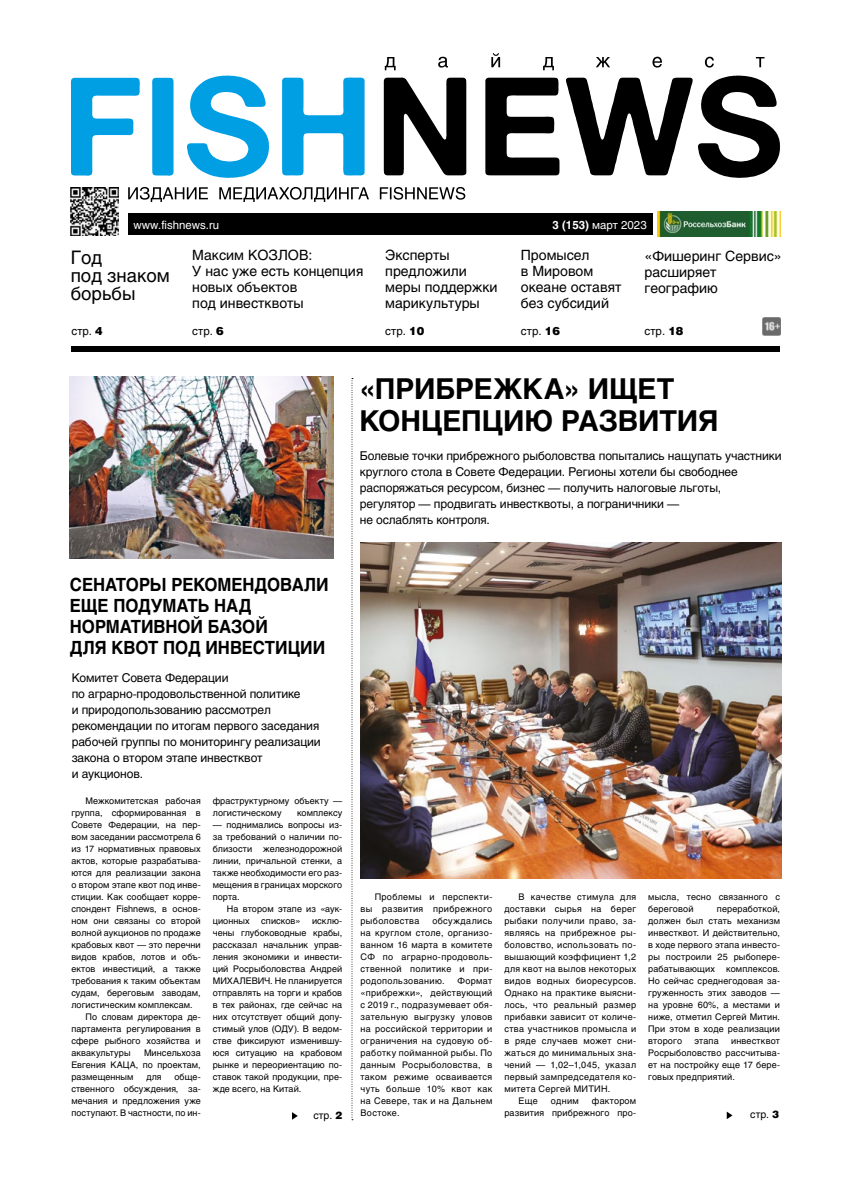
<style>
.page{position:relative;width:851px;height:1191px;background:#fff}
.page>*{position:absolute;margin:0;border:0;box-sizing:border-box;transform-origin:0 0}
.t1{font:700 28.5px/31.8px "Helios C";letter-spacing:-.005em;color:#000}
.t2{font:18.5px/18px "Helios C";color:#000}
.t3{font:700 18px/21px "Helios C";letter-spacing:-.005em;color:#000;scale:.93 1}
.t4{font:14px/16px "Helios C";color:#000}
.t5{font:12px/16px "Helios C";letter-spacing:-.01em;color:#000}
.t6{font:11.3px "Helios C";color:#fff}
.t7{font:11.3px "Helios C";letter-spacing:.01em;color:#000}
.t8{font:10.4px "Helios C";letter-spacing:.005em;color:#000}
.t9{font:9px/12px "Helios C";letter-spacing:.015em;color:#000;text-align:justify}
.t10{font:9px "Helios C";letter-spacing:.04em;color:#000}
.t11{font:9px "Helios C";letter-spacing:.035em;color:#000}
.s1{font-weight:700}
.s2{font-family:"Helios Black C"}
</style>
<div class="page">
<div style="left:71px;top:346px;width:708px;height:5px;background:#000"></div>
<svg style="left:71px;top:78px;width:69px;height:98px"></svg>
<svg style="left:152px;top:78px;width:22px;height:98px;background:#0aa2e4"></svg>
<svg style="left:187px;top:75px;width:82px;height:103px"></svg>
<svg style="left:282px;top:78px;width:82px;height:97px"></svg>
<svg style="left:384px;top:78px;width:82px;height:97px"></svg>
<svg style="left:485px;top:78px;width:74px;height:97px"></svg>
<svg style="left:566px;top:75px;width:214px;height:103px"></svg>
<svg style="left:385px;top:57px;width:10px;height:13px"></svg>
<svg style="left:438px;top:57px;width:10px;height:11px"></svg>
<svg style="left:491px;top:53px;width:9px;height:14px"></svg>
<svg style="left:543px;top:57px;width:11px;height:13px"></svg>
<svg style="left:596px;top:57px;width:14px;height:10px"></svg>
<svg style="left:652px;top:57px;width:10px;height:11px"></svg>
<svg style="left:704px;top:57px;width:9px;height:11px"></svg>
<svg style="left:755px;top:57px;width:9px;height:10px"></svg>
<svg style="left:351px;top:378px;width:2px;height:742px"></svg>
<div style="left:128px;top:213px;width:524px;height:22px;background:#000"></div>
<img style="left:762px;top:317px;width:18px;height:18px">
<svg style="left:128px;top:187px;width:337px;height:15px"></svg>
<img style="left:71px;top:187px;width:48px;height:48px">
<img style="left:360px;top:542px;width:420px;height:336px">
<svg style="left:726px;top:1111px;width:6px;height:8px"></svg>
<img style="left:70px;top:377px;width:263px;height:181px">
<img style="left:657px;top:212px;width:123px;height:25px">
<svg style="left:292px;top:1112px;width:6px;height:7px"></svg>
<p class="t6" style="left:133px;top:218px;width:87px">www.fishnews.ru</p>
<p class="t6" style="left:552px;top:218px;width:96px"><span class="s1">3 (153)</span> март 2023</p>
<h2 class="t2" style="left:71px;top:248px;width:101px">Год<br>под знаком борьбы</h2>
<h3 class="t4" style="left:192px;top:247px;width:172px">Максим КОЗЛОВ:<br>У нас уже есть концепция новых объектов<br>под инвестквоты</h3>
<h3 class="t4" style="left:520px;top:247px;width:102px">Промысел<br>в Мировом океане оставят без субсидий</h3>
<h3 class="t4" style="left:385px;top:247px;width:114px">Эксперты предложили меры поддержки марикультуры</h3>
<h3 class="t4" style="left:644px;top:247px;width:139px">«Фишеринг Сервис» расширяет географию</h3>
<p class="t7" style="left:71px;top:324px;width:33px">стр. <span class="s2">4</span></p>
<p class="t7" style="left:192px;top:324px;width:33px">стр. <span class="s2">6</span></p>
<p class="t7" style="left:385px;top:324px;width:41px">стр. <span class="s2">10</span></p>
<p class="t7" style="left:521px;top:324px;width:41px">стр. <span class="s2">16</span></p>
<p class="t7" style="left:644px;top:324px;width:41px">стр. <span class="s2">18</span></p>
<h1 class="t1" style="left:359px;top:373px;width:360px">«ПРИБРЕЖКА» ИЩЕТ<br>КОНЦЕПЦИЮ РАЗВИТИЯ</h1>
<p class="t5" style="left:360px;top:447px;width:423px">Болевые точки прибрежного рыболовства попытались нащупать участники круглого стола в Совете Федерации. Регионы хотели бы свободнее распоряжаться ресурсом, бизнес — получить налоговые льготы,<br>регулятор — продвигать инвестквоты, а пограничники —<br>не ослаблять контроля.</p>
<h3 class="t3" style="left:70px;top:574px;width:280px">СЕНАТОРЫ РЕКОМЕНДОВАЛИ<br>ЕЩЕ ПОДУМАТЬ НАД<br>НОРМАТИВНОЙ БАЗОЙ<br>ДЛЯ КВОТ ПОД ИНВЕСТИЦИИ</h3>
<h3 class="t5" style="left:72px;top:669px;width:250px">Комитет Совета Федерации<br>по аграрно-продовольственной политике<br>и природопользованию рассмотрел рекомендации по итогам первого заседания рабочей группы по мониторингу реализации закона о втором этапе инвестквот<br>и аукционов.</h3>
<p class="t9" style="left:85px;top:795px;width:117px">Межкомитетская рабочая</p>
<p class="t9" style="left:71px;top:807px;width:131px">группа, сформированная в</p>
<p class="t9" style="left:71px;top:819px;width:131px">Совете Федерации, на пер-</p>
<p class="t9" style="left:71px;top:831px;width:131px">вом заседании рассмотрела 6</p>
<p class="t9" style="left:71px;top:843px;width:131px">из 17 нормативных правовых</p>
<p class="t9" style="left:71px;top:855px;width:131px">актов, которые разрабатыва-</p>
<p class="t9" style="left:71px;top:867px;width:131px">ются для реализации закона</p>
<p class="t9" style="left:71px;top:879px;width:131px">о втором этапе квот под инве-</p>
<p class="t9" style="left:71px;top:891px;width:131px">стиции. Как сообщает корре-</p>
<p class="t9" style="left:71px;top:903px;width:131px">спондент Fishnews, в основ-</p>
<p class="t9" style="left:71px;top:915px;width:131px">ном они связаны со второй</p>
<p class="t9" style="left:71px;top:927px;width:131px">волной аукционов по продаже</p>
<p class="t9" style="left:71px;top:939px;width:131px">крабовых квот — это перечни</p>
<p class="t9" style="left:71px;top:951px;width:131px">видов крабов, лотов и объ-</p>
<p class="t9" style="left:71px;top:963px;width:131px">ектов инвестиций, а также</p>
<p class="t9" style="left:71px;top:975px;width:131px">требования к таким объектам</p>
<p class="t9" style="left:71px;top:987px;width:131px">судам, береговым заводам,</p>
<p class="t9" style="left:71px;top:999px;width:123px">логистическим комплексам.</p>
<p class="t9" style="left:85px;top:1011px;width:117px">По словам директора де-</p>
<p class="t9" style="left:71px;top:1023px;width:131px">партамента регулирования в</p>
<p class="t9" style="left:71px;top:1035px;width:131px">сфере рыбного хозяйства и</p>
<p class="t9" style="left:71px;top:1047px;width:61px">аквакультуры</p>
<p class="t9" style="left:71px;top:1047px;width:131px;text-indent:73px">Минсельхоза Евгения КАЦА, по проектам, размещенным</p>
<p class="t9" style="left:71px;top:1071px;width:131px;text-indent:103px">обще&shy;ственного обсуждения, за&shy;мечания и предложения уже поступают. В частности, по ин-</p>
<p class="t9" style="left:146px;top:1071px;width:17px">для</p>
<p class="t9" style="left:213px;top:795px;width:131px">фраструктурному объекту — логистическому</p>
<p class="t9" style="left:297px;top:807px;width:46px">комплексу</p>
<p class="t9" style="left:213px;top:819px;width:131px">— поднимались вопросы из&shy;за требований о наличии по&shy;близости железнодорожной линии, причальной стенки, а также необходимости его раз&shy;мещения в границах морского порта.</p>
<p class="t9" style="left:213px;top:903px;width:131px;text-indent:14px">На втором этапе из «аук&shy;ционных</p>
<p class="t9" style="left:213px;top:915px;width:131px;text-indent:99px">исклю&shy;чены глубоководные крабы, рассказал начальник управ&shy;ления экономики и инвести&shy;ций Росрыболовства Андрей МИХАЛЕВИЧ. Не планируется отправлять на торги и крабов в тех районах, где сейчас на них отсутствует общий допу&shy;стимый улов (ОДУ). В ведом&shy;стве фиксируют изменившу&shy;юся ситуацию на крабовом рынке и переориентацию по&shy;ставок такой продукции, пре&shy;жде всего, на Китай.</p>
<p class="t9" style="left:261px;top:915px;width:41px">списков»</p>
<p class="t8" style="left:313px;top:1108px;width:30px">стр. <span class="s2">2</span></p>
<p class="t9" style="left:360px;top:891px;width:133px;text-indent:14px">Проблемы и перспекти&shy;вы развития прибрежного рыболовства</p>
<p class="t9" style="left:360px;top:915px;width:133px;text-indent:72px">обсуждались на круглом столе, организо&shy;ванном 16 марта в комитете СФ по аграрно-продоволь&shy;ственной политике и при&shy;родопользованию.</p>
<p class="t9" style="left:360px;top:975px;width:133px;text-indent:97px">Формат «прибрежки», действующий с 2019 г., подразумевает обя&shy;зательную выгрузку уловов на российской территории и ограничения на судовую об&shy;работку пойманной рыбы. По данным Росрыболовства, в таком режиме осваивается чуть больше 10% квот как на Севере, так и на Дальнем Востоке.</p>
<p class="t10" style="left:518px;top:891px;width:119px">В качестве стимула для</p>
<p class="t10" style="left:504px;top:903px;width:133px">доставки сырья на берег</p>
<p class="t11" style="left:504px;top:915px;width:133px">рыбаки получили право, за-</p>
<p class="t10" style="left:504px;top:927px;width:133px">являясь на прибрежное ры-</p>
<p class="t10" style="left:504px;top:939px;width:133px">боловство, использовать по-</p>
<p class="t10" style="left:504px;top:951px;width:133px">вышающий коэффициент 1,2</p>
<p class="t10" style="left:504px;top:963px;width:133px">для квот на вылов некоторых</p>
<p class="t10" style="left:504px;top:975px;width:133px">видов водных биоресурсов.</p>
<p class="t11" style="left:504px;top:987px;width:133px">Однако на практике выясни-</p>
<p class="t10" style="left:504px;top:999px;width:133px">лось, что реальный размер</p>
<p class="t11" style="left:504px;top:1011px;width:133px">прибавки зависит от количе-</p>
<p class="t10" style="left:504px;top:1023px;width:133px">ства участников промысла и</p>
<p class="t11" style="left:504px;top:1035px;width:133px">в ряде случаев может сни-</p>
<p class="t11" style="left:504px;top:1047px;width:133px">жаться до минимальных зна-</p>
<p class="t10" style="left:504px;top:1059px;width:133px">чений — 1,02–1,045, указал</p>
<p class="t11" style="left:504px;top:1071px;width:133px">первый зампредседателя ко-</p>
<p class="t11" style="left:504px;top:1083px;width:107px">митета Сергей МИТИН.</p>
<p class="t9" style="left:518px;top:1095px;width:21px">Еще</p>
<p class="t9" style="left:550px;top:1095px;width:30px">одним</p>
<p class="t9" style="left:504px;top:1095px;width:133px;text-align:right">фактором<br>развития прибрежного про-</p>
<p class="t9" style="left:648px;top:891px;width:133px">мысла, тесно связанного с береговой</p>
<p class="t9" style="left:648px;top:903px;width:133px;text-indent:69px">переработкой, должен был стать механизм инвестквот. И действительно, в ходе первого этапа инвесто&shy;ры построили 25 рыбопере&shy;рабатывающих комплексов.<br>Но сейчас среднегодовая за&shy;груженность этих заводов — на уровне 60%, а местами и ниже, отметил Сергей Митин.<br>При этом в ходе реализации второго</p>
<p class="t9" style="left:648px;top:1035px;width:133px;text-indent:83px">инвестквот Росрыболовство рассчитыва&shy;ет на постройку еще 17 бере&shy;говых предприятий.</p>
<p class="t8" style="left:750px;top:1108px;width:30px">стр. <span class="s2">3</span></p>
<p class="t9" style="left:694px;top:1035px;width:26px">этапа</p>
</div>
